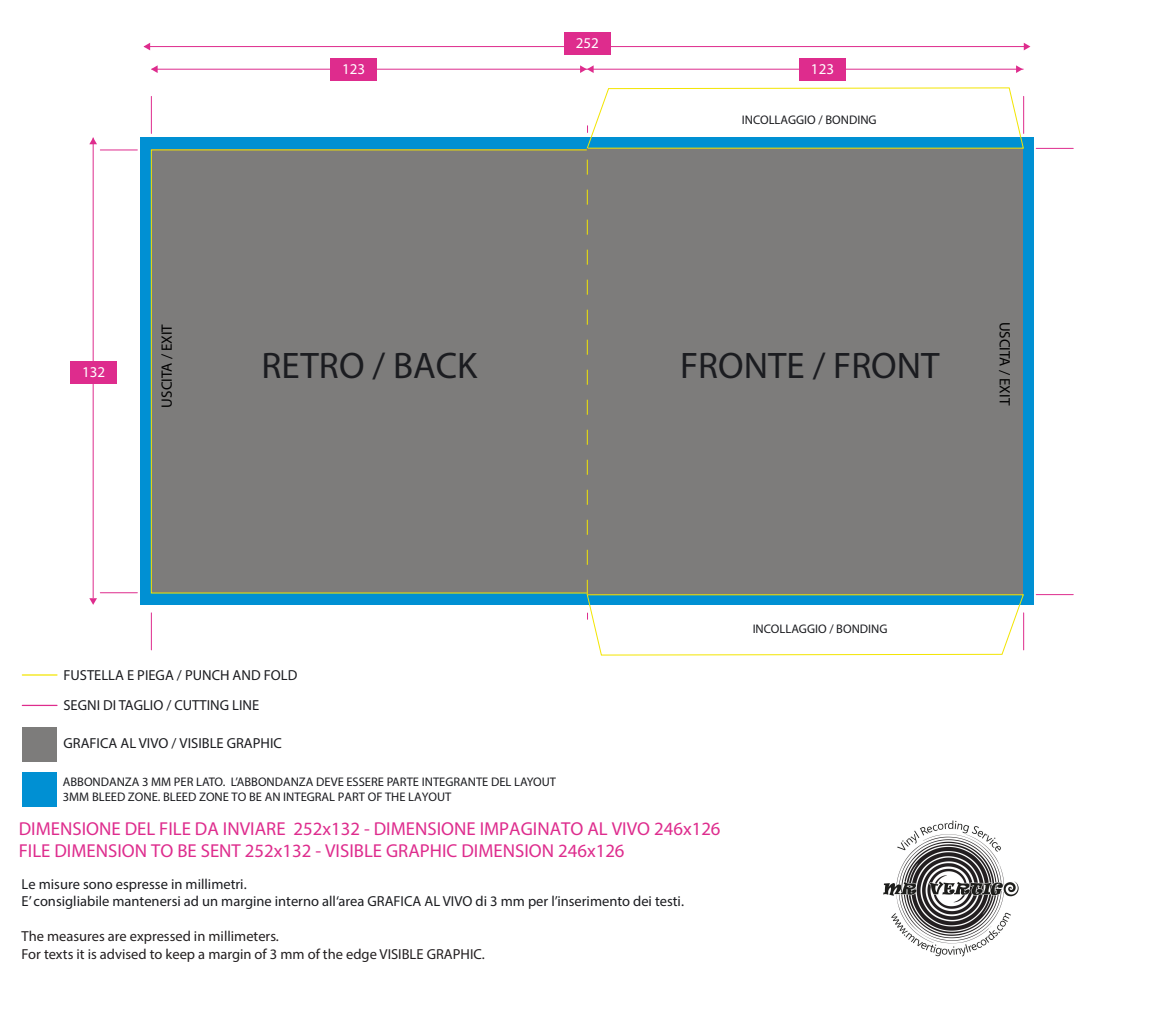
<style>
.page{position:relative;width:1152px;height:1028px;background:#fff}
.page>*{position:absolute;margin:0;border:0;box-sizing:border-box;transform-origin:0 0}
.t1{font:300 37px "Myriad Pro";color:#1b1c20}
.t2{font:300 18.75px/22.5px "Myriad Pro";color:#de2c8d}
.t3{font:15px "Myriad Pro";color:#000}
.t4{font:15px "Myriad Pro";color:#fff}
.t5{font:14.5px/17.4px "Myriad Pro";color:#1b1c20}
.t6{font:14.5px/17.4px "Myriad Pro";color:#231f20}
.t7{font:12.5px/15px "Myriad Pro";color:#1b1c20}
.t8{font:300 12.5px "Myriad Pro";color:#1b1c20}
</style>
<div class="page">
<div style="left:22px;top:772px;width:35px;height:34px;background:#0090d3"></div>
<div style="left:22px;top:727px;width:35px;height:34px;background:#7d7c7b"></div>
<hr style="left:22px;top:704px;width:35px;height:2px;background:#de2c8d">
<hr style="left:22px;top:674px;width:35px;height:1px;background:#f3e500">
<img style="left:883px;top:820px;width:136px;height:137px">
<hr style="left:93px;top:138px;width:1px;height:460px;background:#de2c8d">
<svg style="left:89px;top:138px;width:8px;height:6px"></svg>
<svg style="left:89px;top:598px;width:8px;height:7px"></svg>
<div style="left:70px;top:361px;width:47px;height:23px;background:#de2c8d"></div>
<hr style="left:144px;top:46px;width:881px;height:1px;background:#de2c8d">
<svg style="left:143px;top:43px;width:7px;height:7px"></svg>
<svg style="left:1023px;top:43px;width:7px;height:7px"></svg>
<hr style="left:152px;top:69px;width:435px;height:1px;background:#de2c8d">
<svg style="left:151px;top:65px;width:7px;height:8px"></svg>
<hr style="left:587px;top:69px;width:436px;height:1px;background:#de2c8d">
<svg style="left:580px;top:65px;width:13px;height:8px"></svg>
<svg style="left:1016px;top:65px;width:6px;height:8px"></svg>
<div style="left:564px;top:32px;width:47px;height:23px;background:#de2c8d"></div>
<div style="left:330px;top:58px;width:47px;height:23px;background:#de2c8d"></div>
<div style="left:799px;top:58px;width:47px;height:23px;background:#de2c8d"></div>
<hr style="left:151px;top:613px;width:1px;height:37px;background:#de2c8d">
<hr style="left:1036px;top:594px;width:37px;height:1px;background:#de2c8d">
<hr style="left:1036px;top:148px;width:37px;height:1px;background:#de2c8d">
<hr style="left:100px;top:150px;width:37px;height:1px;background:#de2c8d">
<hr style="left:100px;top:592px;width:37px;height:1px;background:#de2c8d">
<hr style="left:151px;top:96px;width:1px;height:37px;background:#de2c8d">
<div style="left:141px;top:137px;width:893px;height:468px;background:#0090d3"></div>
<div style="left:151px;top:150px;width:436px;height:443px;background:#7d7c7b"></div>
<svg style="left:586px;top:87px;width:438px;height:568px"></svg>
<svg style="left:587px;top:148px;width:1px;height:447px"></svg>
<p class="t4" style="left:576px;top:34px;width:25px">252</p>
<p class="t4" style="left:342px;top:59px;width:25px">123</p>
<p class="t4" style="left:811px;top:59px;width:25px">123</p>
<p class="t8" style="left:742px;top:112px;width:136px">INCOLLAGGIO / BONDING</p>
<p class="t4" style="left:82px;top:363px;width:25px">132</p>
<p class="t3" style="left:158px;top:407px;width:85px;rotate:-90deg">USCITA / EXIT</p>
<p class="t3" style="left:1014px;top:321px;width:85px;rotate:90deg">USCITA / EXIT</p>
<h1 class="t1" style="left:261px;top:343px;width:217px">RETRO / BACK</h1>
<h1 class="t1" style="left:680px;top:343px;width:261px">FRONTE / FRONT</h1>
<p class="t8" style="left:752px;top:621px;width:136px">INCOLLAGGIO / BONDING</p>
<p class="t5" style="left:63px;top:666px;width:235px">FUSTELLA E PIEGA / PUNCH AND FOLD</p>
<p class="t5" style="left:63px;top:696px;width:197px">SEGNI DI TAGLIO / CUTTING LINE</p>
<p class="t5" style="left:63px;top:734px;width:220px">GRAFICA AL VIVO / VISIBLE GRAPHIC</p>
<p class="t7" style="left:63px;top:774px;width:494px">ABBONDANZA 3 MM PER LATO. L’ABBONDANZA DEVE ESSERE PARTE INTEGRANTE DEL LAYOUT<br>3MM BLEED ZONE. BLEED ZONE TO BE AN INTEGRAL PART OF THE LAYOUT</p>
<p class="t2" style="left:19px;top:817px;width:703px">DIMENSIONE DEL FILE DA INVIARE 252x132 - DIMENSIONE IMPAGINATO AL VIVO 246x126<br>FILE DIMENSION TO BE SENT 252x132 - VISIBLE GRAPHIC DIMENSION 246x126</p>
<p class="t5" style="left:22px;top:875px;width:664px">Le misure sono espresse in millimetri.<br>E’ consigliabile mantenersi ad un margine interno all‘area GRAFICA AL VIVO di 3 mm per l’inserimento dei testi.</p>
<p class="t6" style="left:22px;top:927px;width:465px">The measures are expressed in millimeters.<br>For texts it is advised to keep a margin of 3 mm of the edge VISIBLE GRAPHIC.</p>
</div>
